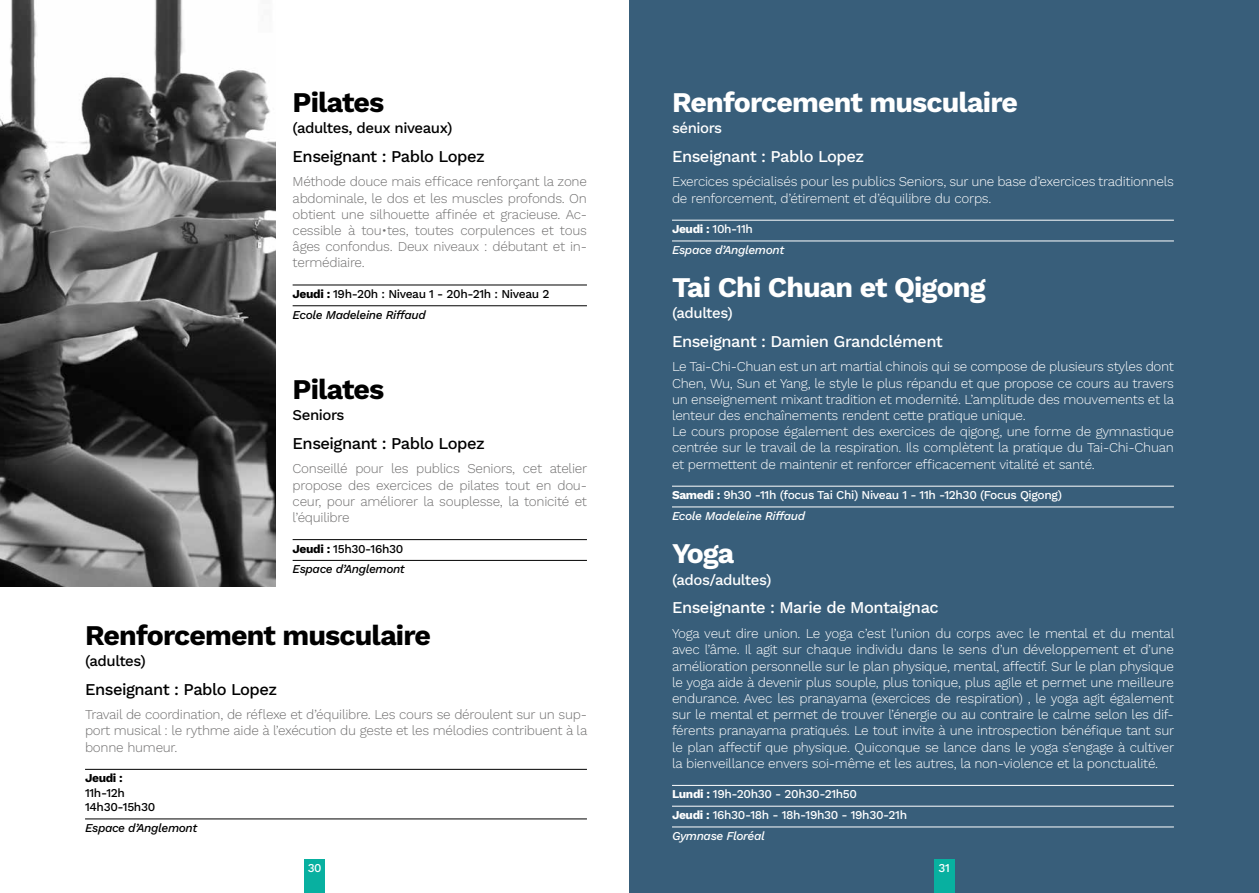
<style>
.page{position:relative;width:1259px;height:893px;background:#fff}
.page>*{position:absolute;margin:0;border:0;box-sizing:border-box;transform-origin:0 0}
.t1{font:700 28.5px "Work Sans";letter-spacing:-.03em;color:#fff}
.t2{font:700 28.5px "Work Sans";letter-spacing:-.03em;color:#000}
.t3{font:500 16.5px "Work Sans";letter-spacing:-.03em;color:#fff}
.t4{font:500 16.5px "Work Sans";letter-spacing:-.03em;color:#000}
.t5{font:500 15px "Work Sans";letter-spacing:-.03em;color:#000}
.t6{font:500 15px "Work Sans";letter-spacing:-.03em;color:#fff}
.t7{font:300 13.5px/16.2px "Work Sans";letter-spacing:-.02em;color:#fff}
.t8{font:300 13.5px/16.2px "Work Sans";letter-spacing:-.02em;color:#706f6f;text-align:justify}
.t9{font:500 12px/20.9px "Work Sans";letter-spacing:-.03em;color:#fff}
.t10{font:500 12px/20.7px "Work Sans";letter-spacing:-.03em;color:#000}
.t11{font:italic 500 12px/20.9px "Work Sans";letter-spacing:-.03em;color:#000}
.t12{font:italic 500 12px/20.7px "Work Sans";letter-spacing:-.03em;color:#fff}
.t13{font:700 12px "Work Sans";letter-spacing:-.03em;color:#000}
.s1{font-weight:700}
.s2{font-style:italic}
.s3{font-weight:700;font-style:normal}
.s4{font-style:normal}
</style>
<div class="page">
<div style="left:629px;top:0;width:630px;height:893px;background:#385e7a"></div>
<hr style="left:293px;top:285px;width:294px;height:1px;background:#000">
<hr style="left:293px;top:305px;width:294px;height:1px;background:#000">
<hr style="left:293px;top:539px;width:294px;height:1px;background:#000">
<hr style="left:293px;top:560px;width:294px;height:1px;background:#000">
<hr style="left:85px;top:769px;width:502px;height:1px;background:#000">
<hr style="left:85px;top:819px;width:502px;height:1px;background:#000">
<hr style="left:672px;top:220px;width:502px;height:1px;background:#fff">
<hr style="left:672px;top:241px;width:502px;height:1px;background:#fff">
<hr style="left:672px;top:486px;width:502px;height:1px;background:#fff">
<hr style="left:672px;top:507px;width:502px;height:1px;background:#fff">
<hr style="left:672px;top:785px;width:502px;height:1px;background:#fff">
<hr style="left:672px;top:806px;width:502px;height:1px;background:#fff">
<hr style="left:672px;top:827px;width:502px;height:1px;background:#fff">
<img style="left:0;top:0;width:276px;height:587px">
<div style="left:304px;top:860px;width:21px;height:33px;background:#08b0a0"></div>
<div style="left:934px;top:860px;width:20px;height:33px;background:#08b0a0"></div>
<h1 class="t2" style="left:293px;top:80px;width:93px">Pilates</h1>
<p class="t5" style="left:293px;top:117px;width:161px">(adultes, deux niveaux)</p>
<p class="t4" style="left:293px;top:143px;width:194px">Enseignant : Pablo Lopez</p>
<p class="t8" style="left:293px;top:173px;width:296px">Méthode douce mais efficace renforçant la zone abdominale, le dos et les muscles profonds. On obtient une silhouette affinée et gracieuse. Ac&shy;cessible à tou•tes, toutes corpulences et tous âges confondus. Deux niveaux : débutant et in&shy;termédiaire.</p>
<p class="t10" style="left:293px;top:283px;width:258px"><span class="s1">Jeudi :</span> 19h-20h : Niveau 1 - 20h-21h : Niveau 2<br><span class="s2">Ecole Madeleine Riffaud</span></p>
<h1 class="t2" style="left:293px;top:367px;width:93px">Pilates</h1>
<p class="t5" style="left:293px;top:404px;width:53px">Seniors</p>
<p class="t4" style="left:293px;top:430px;width:194px">Enseignant : Pablo Lopez</p>
<p class="t8" style="left:293px;top:460px;width:296px">Conseillé pour les publics Seniors, cet atelier propose des exercices de pilates tout en dou&shy;ceur, pour améliorer la souplesse, la tonicité et l’équilibre</p>
<p class="t11" style="left:293px;top:537px;width:114px"><span class="s3">Jeudi :</span> <span class="s4">15h30-16h30<br></span>Espace d’Anglemont</p>
<h1 class="t2" style="left:85px;top:613px;width:347px">Renforcement musculaire</h1>
<p class="t5" style="left:85px;top:650px;width:62px">(adultes)</p>
<p class="t4" style="left:85px;top:676px;width:194px">Enseignant : Pablo Lopez</p>
<p class="t8" style="left:85px;top:706px;width:504px">Travail de coordination, de réflexe et d’équilibre. Les cours se déroulent sur un sup&shy;port musical : le rythme aide à l’exécution du geste et les mélodies contribuent à la bonne humeur.</p>
<p class="t13" style="left:85px;top:769px;width:39px">Jeudi :</p>
<p class="t10" style="left:85px;top:785px;width:72px;line-height:14.4px">11h-12h<br>14h30-15h30</p>
<p class="t11" style="left:85px;top:817px;width:114px">Espace d’Anglemont</p>
<h1 class="t1" style="left:672px;top:80px;width:347px">Renforcement musculaire</h1>
<p class="t6" style="left:672px;top:117px;width:52px">séniors</p>
<p class="t3" style="left:672px;top:143px;width:194px">Enseignant : Pablo Lopez</p>
<p class="t7" style="left:672px;top:173px;width:503px">Exercices spécialisés pour les publics Seniors, sur une base d’exercices traditionnels de renforcement, d’étirement et d’équilibre du corps.</p>
<p class="t12" style="left:672px;top:218px;width:114px"><span class="s3">Jeudi :</span> <span class="s4">10h-11h<br></span>Espace d’Anglemont</p>
<h1 class="t1" style="left:672px;top:265px;width:315px">Tai Chi Chuan et Qigong</h1>
<p class="t6" style="left:672px;top:302px;width:62px">(adultes)</p>
<p class="t3" style="left:672px;top:328px;width:272px">Enseignant : Damien Grandclément</p>
<p class="t7" style="left:672px;top:358px;width:504px">Le Tai-Chi-Chuan est un art martial chinois qui se compose de plusieurs styles dont Chen, Wu, Sun et Yang, le style le plus répandu et que propose ce cours au travers un enseignement mixant tradition et modernité. L’amplitude des mouvements et la lenteur des enchaînements rendent cette pratique unique.<br>Le cours propose également des exercices de qigong, une forme de gymnastique centrée sur le travail de la respiration. Ils complètent la pratique du Tai-Chi-Chuan et permettent de maintenir et renforcer efficacement vitalité et santé.</p>
<p class="t9" style="left:672px;top:484px;width:391px"><span class="s1">Samedi :</span> 9h30 -11h (focus Tai Chi) Niveau 1 - 11h -12h30 (Focus Qigong)<br><span class="s2">Ecole Madeleine Riffaud</span></p>
<h1 class="t1" style="left:672px;top:532px;width:64px">Yoga</h1>
<p class="t6" style="left:672px;top:569px;width:101px">(ados/adultes)</p>
<p class="t3" style="left:672px;top:595px;width:268px">Enseignante : Marie de Montaignac</p>
<p class="t7" style="left:672px;top:625px;width:504px;text-align:justify">Yoga veut dire union. Le yoga c’est l’union du corps avec le mental et du mental avec l’âme. Il agit sur chaque individu dans le sens d’un développement et d’une amélioration personnelle sur le plan physique, mental, affectif. Sur le plan physique le yoga aide à devenir plus souple, plus tonique, plus agile et permet une meilleure endurance. Avec les pranayama (exercices de respiration) , le yoga agit également sur le mental et permet de trouver l’énergie ou au contraire le calme selon les dif&shy;férents pranayama pratiqués. Le tout invite à une introspection bénéfique tant sur le plan affectif que physique. Quiconque se lance dans le yoga s’engage à cultiver la bienveillance envers soi-même et les autres, la non-violence et la ponctualité.</p>
<p class="t9" style="left:672px;top:783px;width:237px"><span class="s1">Lundi :</span> 19h-20h30 - 20h30-21h50<br><span class="s1">Jeudi :</span> 16h30-18h - 18h-19h30 - 19h30-21h<br><span class="s2">Gymnase Floréal</span></p>
<p class="t9" style="left:308px;top:857px;width:15px">30</p>
<p class="t9" style="left:938px;top:857px;width:13px">31</p>
</div>
